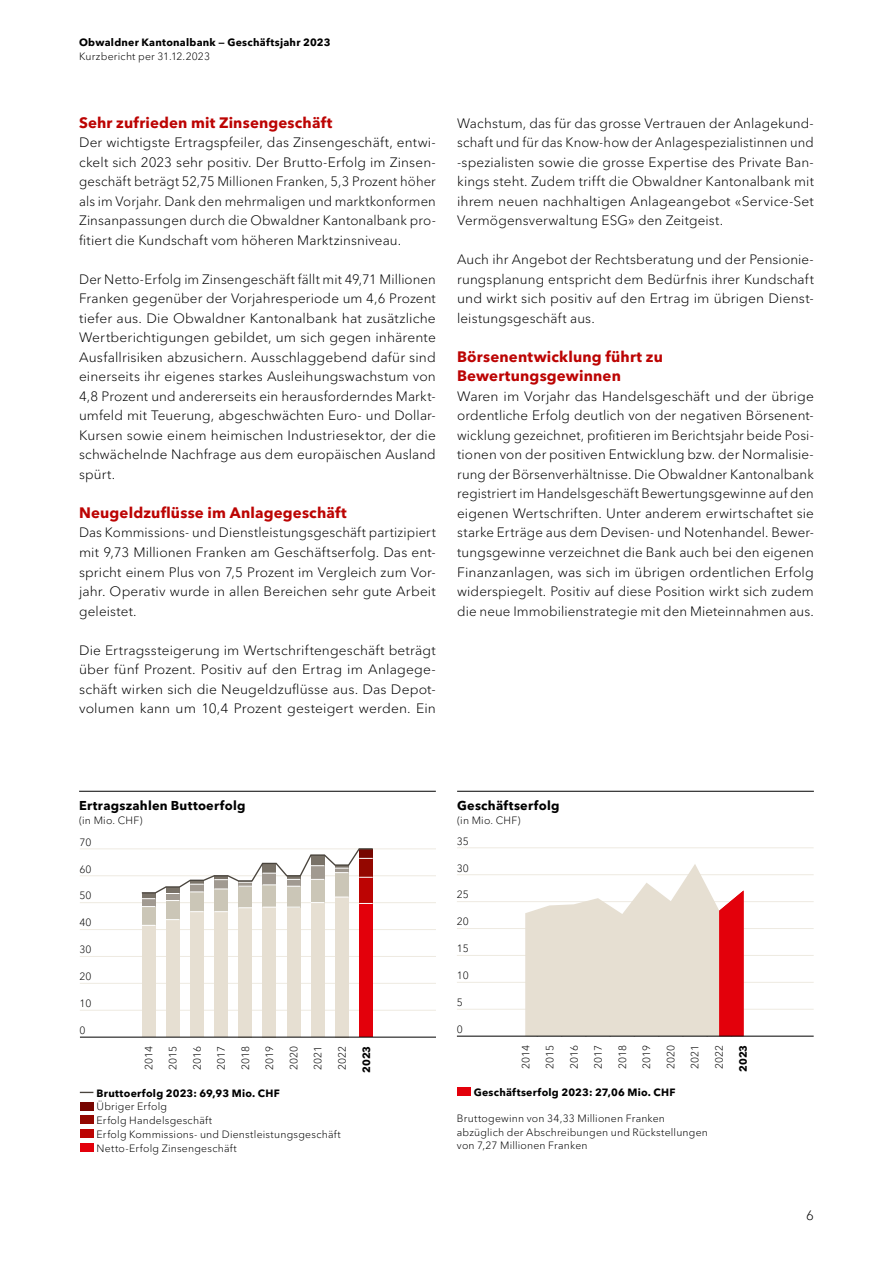
<style>
.page{position:relative;width:893px;height:1263px;background:#fff}
.page>*{position:absolute;margin:0;border:0;box-sizing:border-box;transform-origin:0 0}
.Untertitel_1{font:700 15px/19.5px "Avenir Next LT Pro";letter-spacing:.01em;color:#bc0403}
.Grundtext{font:300 13.5px/19.5px "Avenir Next LT Pro";letter-spacing:.01em;color:#000;text-align:justify}
.Diagramm_Titel{font:700 12.75px "Avenir Next LT Pro";letter-spacing:.02em;color:#000}
.Diagramm_Legende{font:300 10.5px/13.5px "Avenir Next LT Pro";letter-spacing:.02em;color:#000}
.t1{font:700 10.5px "Avenir Next LT Pro";letter-spacing:.025em;color:#000}
</style>
<div class="page">
<hr style="left:80px;top:1010px;width:356px;height:1px;background:#eeeae1">
<hr style="left:80px;top:983px;width:356px;height:1px;background:#eeeae1">
<hr style="left:80px;top:956px;width:356px;height:1px;background:#eeeae1">
<hr style="left:80px;top:929px;width:356px;height:1px;background:#eeeae1">
<hr style="left:80px;top:902px;width:356px;height:1px;background:#eeeae1">
<hr style="left:80px;top:848px;width:356px;height:1px;background:#eeeae1">
<hr style="left:80px;top:875px;width:356px;height:1px;background:#eeeae1">
<div style="left:142px;top:925px;width:13px;height:112px;background:#e6dfd2"></div>
<div style="left:166px;top:919px;width:14px;height:118px;background:#e6dfd2"></div>
<div style="left:190px;top:912px;width:14px;height:125px;background:#e6dfd2"></div>
<div style="left:214px;top:911px;width:14px;height:126px;background:#e6dfd2"></div>
<div style="left:238px;top:908px;width:14px;height:129px;background:#e6dfd2"></div>
<div style="left:263px;top:907px;width:13px;height:130px;background:#e6dfd2"></div>
<div style="left:287px;top:907px;width:13px;height:130px;background:#e6dfd2"></div>
<div style="left:311px;top:902px;width:13px;height:135px;background:#e6dfd2"></div>
<div style="left:335px;top:897px;width:14px;height:140px;background:#e6dfd2"></div>
<div style="left:359px;top:903px;width:14px;height:134px;background:#e3000b"></div>
<div style="left:142px;top:906px;width:13px;height:19px;background:#cbc6b7"></div>
<div style="left:166px;top:900px;width:14px;height:19px;background:#cbc6b7"></div>
<svg style="left:166px;top:919px;width:13px;height:1px"></svg>
<svg style="left:142px;top:925px;width:13px;height:1px"></svg>
<svg style="left:140px;top:848px;width:234px;height:64px"></svg>
<hr style="left:80px;top:1037px;width:356px;height:1px;background:#000">
<div style="left:80px;top:1143px;width:13px;height:8px;background:#e3000b"></div>
<div style="left:80px;top:1129px;width:13px;height:9px;background:#bc0403"></div>
<div style="left:80px;top:1116px;width:13px;height:8px;background:#940700"></div>
<div style="left:80px;top:1102px;width:13px;height:8px;background:#770500"></div>
<svg style="left:80px;top:1092px;width:13px;height:1px"></svg>
<hr style="left:457px;top:928px;width:357px;height:1px;background:#eeeae1">
<hr style="left:457px;top:901px;width:357px;height:1px;background:#eeeae1">
<hr style="left:457px;top:874px;width:357px;height:1px;background:#eeeae1">
<hr style="left:457px;top:955px;width:357px;height:1px;background:#eeeae1">
<hr style="left:457px;top:1009px;width:357px;height:1px;background:#eeeae1">
<hr style="left:457px;top:982px;width:357px;height:1px;background:#eeeae1">
<hr style="left:457px;top:847px;width:357px;height:1px;background:#eeeae1">
<svg style="left:525px;top:864px;width:218px;height:172px"></svg>
<hr style="left:457px;top:1036px;width:357px;height:1px;background:#000">
<div style="left:457px;top:1087px;width:13px;height:8px;background:#e3000b"></div>
<hr style="left:79px;top:791px;width:357px;height:1px;background:#000">
<hr style="left:457px;top:791px;width:357px;height:1px;background:#000">
<p class="t1" style="left:79px;top:36px;width:253px">Obwaldner Kantonalbank — Geschäftsjahr 2023</p>
<p class="Diagramm_Legende" style="left:79px;top:49px;width:132px">Kurzbericht per 31.12.2023</p>
<p class="Untertitel_1" style="left:79px;top:113px;width:255px">Sehr zufrieden mit Zinsengeschäft</p>
<p class="Grundtext" style="left:79px;top:133px;width:358px">Der wichtigste Ertragspfeiler, das Zinsengeschäft, entwi&shy;ckelt sich 2023 sehr positiv. Der Brutto-Erfolg im Zinsen&shy;geschäft beträgt 52,75 Millionen Franken, 5,3 Prozent höher als im Vorjahr. Dank den mehrmaligen und marktkonformen Zinsanpassungen durch die Obwaldner Kantonalbank pro&shy;fitiert die Kundschaft vom höheren Marktzinsniveau.</p>
<p class="Grundtext" style="left:79px;top:269px;width:358px">Der Netto-Erfolg im Zinsengeschäft fällt mit 49,71 Millionen Franken gegenüber der Vorjahresperiode um 4,6 Prozent tiefer aus. Die Obwaldner Kantonalbank hat zusätzliche Wertberichtigungen gebildet, um sich gegen inhärente Ausfallrisiken abzusichern. Ausschlaggebend dafür sind einerseits ihr eigenes starkes Ausleihungswachstum von 4,8 Prozent und andererseits ein herausforderndes Markt&shy;umfeld mit Teuerung, abgeschwächten Euro- und Dollar-Kursen sowie einem heimischen Industriesektor, der die schwächelnde Nachfrage aus dem europäischen Ausland spürt.</p>
<p class="Untertitel_1" style="left:79px;top:503px;width:269px">Neugeldzuflüsse im Anlagegeschäft</p>
<p class="Grundtext" style="left:79px;top:523px;width:358px">Das Kommissions- und Dienstleistungsgeschäft partizipiert mit 9,73 Millionen Franken am Geschäftserfolg. Das ent&shy;spricht einem Plus von 7,5 Prozent im Vergleich zum Vor&shy;jahr. Operativ wurde in allen Bereichen sehr gute Arbeit geleistet.</p>
<p class="Grundtext" style="left:79px;top:640px;width:358px">Die Ertragssteigerung im Wertschriftengeschäft beträgt über fünf Prozent. Positiv auf den Ertrag im Anlagege&shy;schäft wirken sich die Neugeldzuflüsse aus. Das Depot&shy;volumen kann um 10,4 Prozent gesteigert werden. Ein</p>
<p class="Grundtext" style="left:457px;top:113px;width:358px">Wachstum, das für das grosse Vertrauen der Anlagekund&shy;schaft und für das Know-how der Anlagespezialistinnen und -spezialisten sowie die grosse Expertise des Private Ban&shy;kings steht. Zudem trifft die Obwaldner Kantonalbank mit ihrem neuen nachhaltigen Anlageangebot «Service-Set Vermögensverwaltung ESG» den Zeitgeist.</p>
<p class="Grundtext" style="left:457px;top:250px;width:358px">Auch ihr Angebot der Rechtsberatung und der Pensionie&shy;rungsplanung entspricht dem Bedürfnis ihrer Kundschaft und wirkt sich positiv auf den Ertrag im übrigen Dienst&shy;leistungsgeschäft aus.</p>
<p class="Untertitel_1" style="left:457px;top:347px;width:207px">Börsenentwicklung führt zu<br>Bewertungsgewinnen</p>
<p class="Grundtext" style="left:457px;top:386px;width:358px">Waren im Vorjahr das Handelsgeschäft und der übrige ordentliche Erfolg deutlich von der negativen Börsenent&shy;wicklung gezeichnet, profitieren im Berichtsjahr beide Posi&shy;tionen von der positiven Entwicklung bzw. der Normalisie&shy;rung der Börsenverhältnisse. Die Obwaldner Kantonalbank registriert im Handelsgeschäft Bewertungsgewinne auf den eigenen Wertschriften. Unter anderem erwirtschaftet sie starke Erträge aus dem Devisen- und Notenhandel. Bewer&shy;tungsgewinne verzeichnet die Bank auch bei den eigenen Finanzanlagen, was sich im übrigen ordentlichen Erfolg widerspiegelt. Positiv auf diese Position wirkt sich zudem die neue Immobilienstrategie mit den Mieteinnahmen aus.</p>
<p class="Diagramm_Titel" style="left:79px;top:798px;width:168px">Ertragszahlen Buttoerfolg</p>
<p class="Diagramm_Legende" style="left:79px;top:813px;width:65px">(in Mio. CHF)</p>
<p class="Diagramm_Titel" style="left:457px;top:798px;width:104px">Geschäftserfolg</p>
<p class="Diagramm_Legende" style="left:457px;top:813px;width:65px">(in Mio. CHF)</p>
<p class="Diagramm_Legende" style="left:79px;top:835px;width:14px">70</p>
<p class="Diagramm_Legende" style="left:457px;top:834px;width:14px">35</p>
<p class="Diagramm_Legende" style="left:79px;top:862px;width:14px">60</p>
<p class="Diagramm_Legende" style="left:457px;top:861px;width:14px">30</p>
<p class="Diagramm_Legende" style="left:79px;top:889px;width:14px">50</p>
<p class="Diagramm_Legende" style="left:457px;top:888px;width:14px">25</p>
<p class="Diagramm_Legende" style="left:79px;top:916px;width:14px">40</p>
<p class="Diagramm_Legende" style="left:457px;top:915px;width:14px">20</p>
<p class="Diagramm_Legende" style="left:79px;top:943px;width:14px">30</p>
<p class="Diagramm_Legende" style="left:457px;top:942px;width:14px">15</p>
<p class="Diagramm_Legende" style="left:79px;top:970px;width:14px">20</p>
<p class="Diagramm_Legende" style="left:457px;top:969px;width:14px">10</p>
<p class="Diagramm_Legende" style="left:79px;top:997px;width:14px">10</p>
<p class="Diagramm_Legende" style="left:457px;top:996px;width:8px">5</p>
<p class="Diagramm_Legende" style="left:79px;top:1024px;width:8px">0</p>
<p class="Diagramm_Legende" style="left:457px;top:1022px;width:8px">0</p>
<p class="Diagramm_Legende" style="left:142px;top:1070px;width:26px;rotate:-90deg">2014</p>
<p class="Diagramm_Legende" style="left:166px;top:1070px;width:26px;rotate:-90deg">2015</p>
<p class="Diagramm_Legende" style="left:190px;top:1070px;width:26px;rotate:-90deg">2016</p>
<p class="Diagramm_Legende" style="left:215px;top:1070px;width:26px;rotate:-90deg">2017</p>
<p class="Diagramm_Legende" style="left:239px;top:1070px;width:26px;rotate:-90deg">2018</p>
<p class="Diagramm_Legende" style="left:263px;top:1070px;width:26px;rotate:-90deg">2019</p>
<p class="Diagramm_Legende" style="left:287px;top:1070px;width:26px;rotate:-90deg">2020</p>
<p class="Diagramm_Legende" style="left:311px;top:1070px;width:26px;rotate:-90deg">2021</p>
<p class="Diagramm_Legende" style="left:335px;top:1070px;width:26px;rotate:-90deg">2022</p>
<p class="t1" style="left:360px;top:1073px;width:29px;rotate:-90deg">2023</p>
<p class="Diagramm_Legende" style="left:519px;top:1069px;width:26px;rotate:-90deg">2014</p>
<p class="Diagramm_Legende" style="left:543px;top:1069px;width:26px;rotate:-90deg">2015</p>
<p class="Diagramm_Legende" style="left:567px;top:1069px;width:26px;rotate:-90deg">2016</p>
<p class="Diagramm_Legende" style="left:591px;top:1069px;width:26px;rotate:-90deg">2017</p>
<p class="Diagramm_Legende" style="left:616px;top:1069px;width:26px;rotate:-90deg">2018</p>
<p class="Diagramm_Legende" style="left:640px;top:1069px;width:26px;rotate:-90deg">2019</p>
<p class="Diagramm_Legende" style="left:664px;top:1069px;width:26px;rotate:-90deg">2020</p>
<p class="Diagramm_Legende" style="left:688px;top:1069px;width:26px;rotate:-90deg">2021</p>
<p class="Diagramm_Legende" style="left:712px;top:1069px;width:26px;rotate:-90deg">2022</p>
<p class="t1" style="left:737px;top:1072px;width:29px;rotate:-90deg">2023</p>
<p class="t1" style="left:97px;top:1086px;width:185px">Bruttoerfolg 2023: 69,93 Mio. CHF</p>
<p class="Diagramm_Legende" style="left:97px;top:1100px;width:72px">Übriger Erfolg</p>
<p class="Diagramm_Legende" style="left:97px;top:1114px;width:117px">Erfolg Handelsgeschäft</p>
<p class="Diagramm_Legende" style="left:97px;top:1127px;width:246px">Erfolg Kommissions- und Dienstleistungsgeschäft</p>
<p class="Diagramm_Legende" style="left:97px;top:1141px;width:142px">Netto-Erfolg Zinsengeschäft</p>
<p class="t1" style="left:474px;top:1085px;width:203px">Geschäftserfolg 2023: 27,06 Mio. CHF</p>
<p class="Diagramm_Legende" style="left:457px;top:1111px;width:253px">Bruttogewinn von 34,33 Millionen Franken abzüglich der Abschreibungen und Rückstellungen von 7,27 Millionen Franken</p>
<p class="Grundtext" style="left:806px;top:1205px;width:9px">6</p>
</div>
